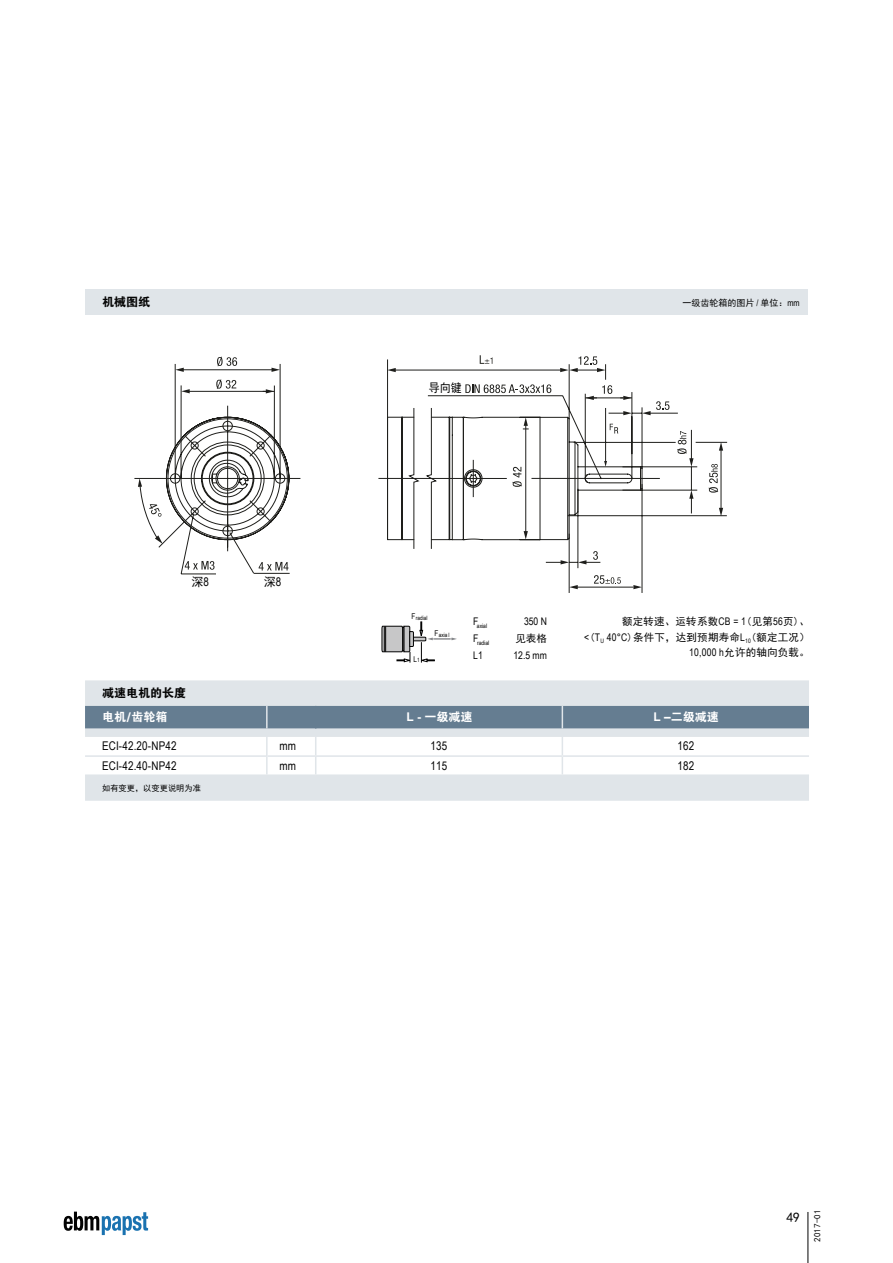
<style>
.page{position:relative;width:893px;height:1263px;background:#fff}
.page>*{position:absolute;margin:0;border:0;box-sizing:border-box;transform-origin:0 0}
.t1{font:13.5px "Sim Hei";color:#030303}
.t2{font:12px "Arial Narrow";letter-spacing:.015em;color:#030303}
.t3{font:12px "FZDHTK GBK1 0";color:#fff}
.t4{font:12px "FZDHTK GBK1 0";color:#030303}
.t5{font:12px "Sim Hei";color:#030303}
.t6{font:12px "Sim Hei";color:#030303;scale:.91 1}
.t7{font:10.5px/15.8px "Sim Hei";letter-spacing:.02em;color:#030303;text-align:right}
.t8{font:10.5px "Arial Narrow";color:#030303}
.t9{font:9px "Sim Hei";color:#030303}
.t10{font:8.25px "Sim Hei";color:#030303}
.t11{font:7.95px "Arial Narrow";color:#030303}
.t12{font:6.15px "Arial Narrow";color:#030303}
.t13{font:6px "Arial Narrow";color:#030303}
.s1{font-family:"Arial Narrow"}
.s2{font-size:5.7px}
.s3{font-size:7.95px}
.s4{font-family:"Arial";font-weight:700}
</style>
<div class="page">
<hr style="left:807px;top:1212px;width:1px;height:51px;background:#030303">
<svg style="left:64px;top:1211px;width:84px;height:24px"></svg>
<div style="left:85px;top:289px;width:723px;height:26px;background:#e0e5e9"></div>
<div style="left:85px;top:680px;width:724px;height:121px;background:#e0e5e9"></div>
<div style="left:85px;top:706px;width:724px;height:22px;background:#657d91"></div>
<hr style="left:85px;top:774px;width:182px;height:2px;background:#e0e5e9">
<hr style="left:267px;top:774px;width:49px;height:2px;background:#e0e5e9">
<hr style="left:316px;top:774px;width:246px;height:2px;background:#e0e5e9">
<hr style="left:562px;top:774px;width:247px;height:2px;background:#e0e5e9">
<svg style="left:85px;top:737px;width:724px;height:38px"></svg>
<svg style="left:382px;top:622px;width:75px;height:41px"></svg>
<svg style="left:134px;top:359px;width:593px;height:234px"></svg>
<svg style="left:610px;top:424px;width:8px;height:9px"></svg>
<svg style="left:602px;top:385px;width:10px;height:9px"></svg>
<svg style="left:465px;top:384px;width:86px;height:9px"></svg>
<svg style="left:217px;top:357px;width:20px;height:9px"></svg>
<svg style="left:216px;top:379px;width:20px;height:10px"></svg>
<svg style="left:149px;top:504px;width:13px;height:13px"></svg>
<svg style="left:708px;top:464px;width:10px;height:29px"></svg>
<svg style="left:512px;top:467px;width:10px;height:20px"></svg>
<svg style="left:593px;top:551px;width:5px;height:9px"></svg>
<svg style="left:480px;top:355px;width:12px;height:9px"></svg>
<svg style="left:185px;top:561px;width:30px;height:9px"></svg>
<svg style="left:259px;top:562px;width:30px;height:8px"></svg>
<svg style="left:594px;top:575px;width:27px;height:9px"></svg>
<svg style="left:387px;top:368px;width:9px;height:4px"></svg>
<svg style="left:560px;top:356px;width:45px;height:16px"></svg>
<svg style="left:623px;top:411px;width:9px;height:4px"></svg>
<svg style="left:642px;top:401px;width:27px;height:14px"></svg>
<svg style="left:569px;top:585px;width:9px;height:4px"></svg>
<svg style="left:633px;top:585px;width:9px;height:4px"></svg>
<svg style="left:689px;top:490px;width:4px;height:9px"></svg>
<svg style="left:677px;top:431px;width:16px;height:36px"></svg>
<svg style="left:719px;top:508px;width:4px;height:8px"></svg>
<svg style="left:719px;top:442px;width:4px;height:9px"></svg>
<svg style="left:524px;top:531px;width:4px;height:9px"></svg>
<svg style="left:524px;top:417px;width:4px;height:9px"></svg>
<svg style="left:585px;top:396px;width:9px;height:4px"></svg>
<svg style="left:623px;top:396px;width:9px;height:4px"></svg>
<svg style="left:561px;top:560px;width:8px;height:4px"></svg>
<svg style="left:578px;top:560px;width:8px;height:4px"></svg>
<svg style="left:272px;top:368px;width:8px;height:4px"></svg>
<svg style="left:175px;top:368px;width:9px;height:4px"></svg>
<svg style="left:181px;top:389px;width:9px;height:4px"></svg>
<svg style="left:266px;top:389px;width:8px;height:4px"></svg>
<svg style="left:138px;top:478px;width:4px;height:9px"></svg>
<svg style="left:155px;top:535px;width:8px;height:9px"></svg>
<svg style="left:604px;top:461px;width:3px;height:6px"></svg>
<p class="t4" style="left:102px;top:295px;width:49px">机械图纸</p>
<p class="t5" style="left:191px;top:576px;width:19px">深<span class="s1">8</span></p>
<p class="t5" style="left:264px;top:576px;width:19px">深<span class="s1">8</span></p>
<p class="t6" style="left:429px;top:382px;width:38px">导向键</p>
<p class="t9" style="left:682px;top:298px;width:119px">一级齿轮箱的图片 <span class="s1">/</span> 单位：<span class="s1">mm</span></p>
<p class="t13" style="left:411px;top:613px;width:18px"><sup>F</sup>radial</p>
<p class="t11" style="left:413px;top:653px;width:8px">L<span class="s2">1</span></p>
<p class="t13" style="left:434px;top:630px;width:17px"><span class="s3">F</span>axia l</p>
<p class="t12" style="left:473px;top:621px;width:15px"><sup>F</sup>axial</p>
<p class="t8" style="left:524px;top:613px;width:24px">350 N</p>
<p class="t12" style="left:473px;top:639px;width:17px"><sup>F</sup>radial</p>
<p class="t7" style="left:515px;top:630px;width:33px">见表格</p>
<p class="t8" style="left:473px;top:647px;width:11px">L1</p>
<p class="t8" style="left:513px;top:647px;width:35px">12.5 mm</p>
<p class="t7" style="left:584px;top:613px;width:227px">额定转速、运转系数<span class="s1">CB = 1</span>(见第<span class="s1">56</span>页)、<br><span class="s1">&lt;</span>(<span class="s1">T</span><sub>U</sub> <span class="s1">40°C</span>)条件下，达到预期寿命<span class="s1">L</span><sub>10</sub>(额定工况）<br><span class="s1">10,000 h</span>允许的轴向负载。</p>
<p class="t4" style="left:102px;top:687px;width:85px">减速电机的长度</p>
<p class="t3" style="left:102px;top:711px;width:67px">电机/齿轮箱</p>
<p class="t3" style="left:407px;top:711px;width:67px"><span class="s4">L -</span> 一级减速</p>
<p class="t3" style="left:654px;top:711px;width:67px"><span class="s4">L –</span>二级减速</p>
<p class="t2" style="left:102px;top:737px;width:76px">ECI-42.20-NP42</p>
<p class="t2" style="left:280px;top:737px;width:18px">mm</p>
<p class="t2" style="left:430px;top:737px;width:18px">135</p>
<p class="t2" style="left:677px;top:737px;width:18px">162</p>
<p class="t2" style="left:102px;top:757px;width:76px">ECI-42.40-NP42</p>
<p class="t2" style="left:280px;top:757px;width:18px">mm</p>
<p class="t2" style="left:430px;top:757px;width:18px">115</p>
<p class="t2" style="left:677px;top:757px;width:18px">182</p>
<p class="t10" style="left:102px;top:784px;width:101px">如有变更，以变更说明为准</p>
<p class="t1" style="left:786px;top:1210px;width:15px">49</p>
<p class="t9" style="left:813px;top:1242px;width:34px;rotate:-90deg">2017-01</p>
</div>
